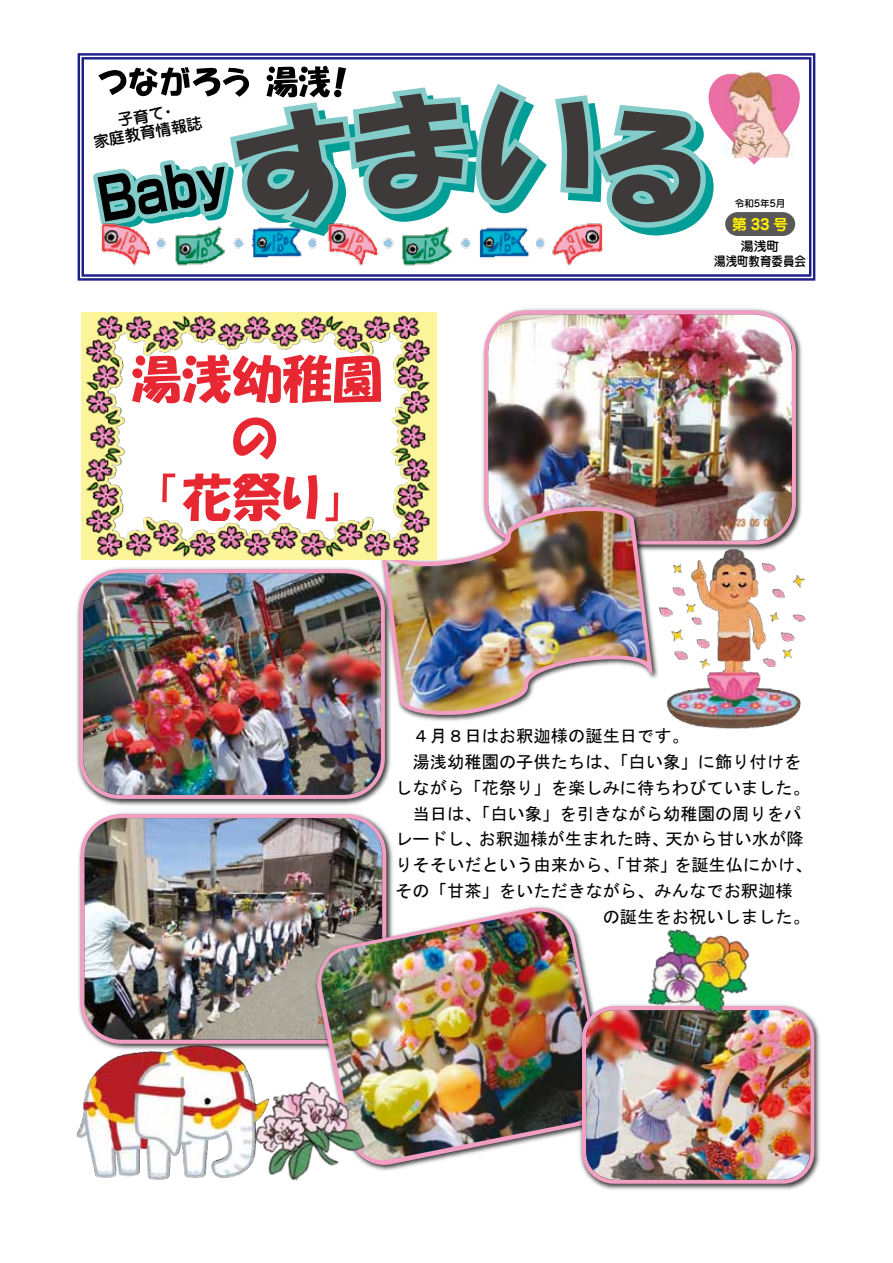
<style>
.page{position:relative;width:893px;height:1263px;background:#fff}
.page>*{position:absolute;margin:0;border:0;box-sizing:border-box;transform-origin:0 0}
.t1{font:57px "Shin Go Pro Bold 90 pv RKSJ H";color:#000;scale:.8 1}
.t2{font:50.4px/59.1px "HGP Soei Kakupoptai";color:#e72832;text-align:center}
.t3{font:17.25px "MS Gothic";color:#000}
.t4{font:15.75px/16.8px "Jun 34 Pro Medium 90 pv RKSJ H";color:#000;text-align:center}
.t5{font:700 14.85px "Jun 501 Pro";color:#fff100}
.t6{font:12.75px/14.9px "Jun 34 Pro Medium 90 pv RKSJ H";color:#000;text-align:center}
.t7{font:500 9.6px "Jun 34 Pro";color:#000}
</style>
<div class="page">
<img style="left:76px;top:567px;width:315px;height:239px">
<svg style="left:79px;top:569px;width:306px;height:230px;background:#eaabc6"></svg>
<img style="left:82px;top:573px;width:299px;height:222px">
<img style="left:482px;top:308px;width:320px;height:220px">
<svg style="left:484px;top:310px;width:312px;height:235px;background:#e5aac3"></svg>
<img style="left:487px;top:315px;width:305px;height:226px">
<img style="left:377px;top:500px;width:284px;height:228px">
<img style="left:382px;top:499px;width:271px;height:219px">
<img style="left:387px;top:511px;width:260px;height:203px">
<img style="left:78px;top:812px;width:315px;height:238px">
<svg style="left:80px;top:814px;width:306px;height:230px;background:#ebadc8"></svg>
<img style="left:84px;top:818px;width:298px;height:221px">
<img style="left:311px;top:901px;width:86px;height:270px">
<svg style="left:315px;top:905px;width:244px;height:264px"></svg>
<img style="left:318px;top:911px;width:275px;height:253px">
<img style="left:578px;top:1002px;width:242px;height:188px">
<svg style="left:582px;top:1006px;width:232px;height:178px;background:#d79db5"></svg>
<img style="left:585px;top:1010px;width:225px;height:169px">
<img style="left:77px;top:1027px;width:193px;height:153px">
<img style="left:650px;top:545px;width:156px;height:184px">
<img style="left:645px;top:929px;width:111px;height:91px">
<img style="left:234px;top:1067px;width:142px;height:114px">
<img style="left:81px;top:313px;width:355px;height:246px">
<svg style="left:78px;top:53px;width:737px;height:228px;background:#3f4199"></svg>
<svg style="left:80px;top:56px;width:733px;height:222px"></svg>
<svg style="left:87px;top:66px;width:713px;height:170px"></svg>
<img style="left:93px;top:216px;width:517px;height:53px">
<p class="t4" style="left:89px;top:115px;width:111px;rotate:-10deg">子育て・<br>家庭教育情報誌</p>
<h1 class="t1" style="left:95px;top:161px;width:165px;rotate:-10deg">Baby</h1>
<h2 class="t2" style="left:131px;top:349px;width:253px">湯浅幼稚園の<br>「花祭り」</h2>
<p class="t7" style="left:735px;top:196px;width:52px">令和5年5月</p>
<p class="t5" style="left:732px;top:213px;width:57px">第33号</p>
<p class="t6" style="left:714px;top:238px;width:93px">湯浅町<br>湯浅町教育委員会</p>
<p class="t3" style="left:413px;top:727px;width:278px">４月８日はお釈迦様の誕生日です。</p>
<p class="t3" style="left:413px;top:753px;width:390px">湯浅幼稚園の子供たちは、「白い象」に飾り付けを</p>
<p class="t3" style="left:395px;top:779px;width:416px">しながら「花祭り」を楽しみに待ちわびていました。</p>
<p class="t3" style="left:413px;top:805px;width:390px">当日は、「白い象」を引きながら幼稚園の周りをパ</p>
<p class="t3" style="left:395px;top:831px;width:410px">レードし、お釈迦様が生まれた時、天から甘い水が降</p>
<p class="t3" style="left:395px;top:856px;width:419px">りそそいだという由来から、「甘茶」を誕生仏にかけ、</p>
<p class="t3" style="left:395px;top:882px;width:399px">その「甘茶」をいただきながら、みんなでお釈迦様</p>
<p class="t3" style="left:603px;top:908px;width:209px">の誕生をお祝いしました。</p>
</div>
